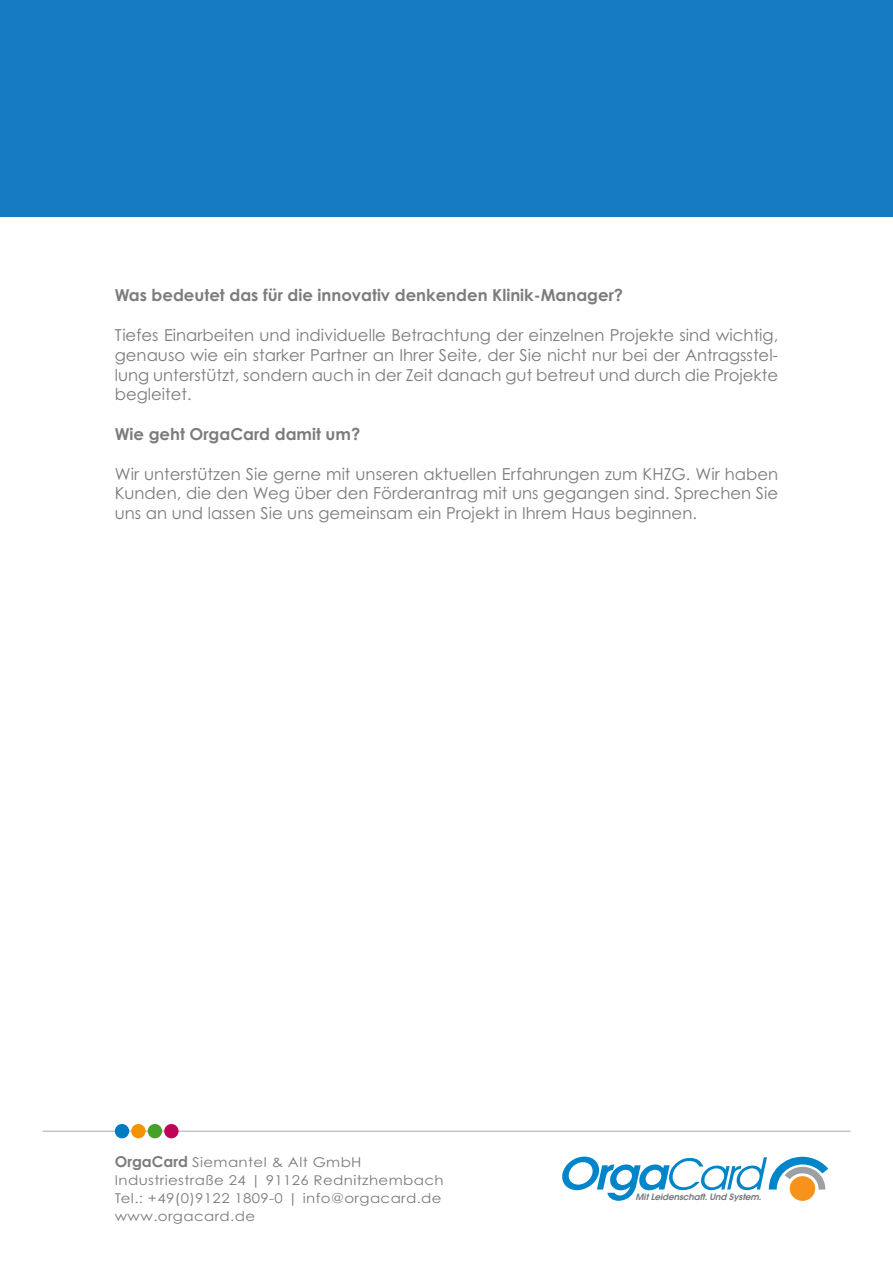
<style>
.page{position:relative;width:893px;height:1263px;background:#fff}
.page>*{position:absolute;margin:0;border:0;box-sizing:border-box;transform-origin:0 0}
.t1{font:16.5px/19.8px "Century Gothic Pro";color:#7b7c7e;text-align:justify}
.t2{font:700 16.5px "Century Gothic Pro";color:#7b7c7e}
.t3{font:13.5px/18px "Century Gothic Pro";letter-spacing:.025em;color:#7b7c7e;scale:1.11 1}
.t4{font:italic 600 8.7px "Avant Garde LT";color:#76787b}
.s1{font-weight:700;font-size:15px}
</style>
<div class="page">
<svg style="left:562px;top:1156px;width:266px;height:45px"></svg>
<hr style="left:43px;top:1131px;width:807px;height:1px;background:#a7a8aa">
<div style="left:115px;top:1124px;width:14px;height:14px;background:#007dc0;border-radius:50%"></div>
<div style="left:131px;top:1124px;width:15px;height:14px;background:#f29400;border-radius:50%"></div>
<div style="left:164px;top:1124px;width:15px;height:14px;background:#c10456;border-radius:50%"></div>
<div style="left:148px;top:1124px;width:14px;height:14px;background:#46a12a;border-radius:50%"></div>
<div style="left:0;top:0;width:893px;height:217px;background:#167bc0"></div>
<p class="t2" style="left:115px;top:285px;width:510px">Was bedeutet das für die innovativ denkenden Klinik-Manager?</p>
<p class="t1" style="left:115px;top:325px;width:665px">Tiefes Einarbeiten und individuelle Betrachtung der einzelnen Projekte sind wichtig, genauso wie ein starker Partner an Ihrer Seite, der Sie nicht nur bei der Antragsstel&shy;lung unterstützt, sondern auch in der Zeit danach gut betreut und durch die Projekte begleitet.</p>
<p class="t2" style="left:115px;top:424px;width:247px">Wie geht OrgaCard damit um?</p>
<p class="t1" style="left:115px;top:463px;width:665px">Wir unterstützen Sie gerne mit unseren aktuellen Erfahrungen zum KHZG. Wir haben Kunden, die den Weg über den Förderantrag mit uns gegangen sind. Sprechen Sie uns an und lassen Sie uns gemeinsam ein Projekt in Ihrem Haus beginnen.</p>
<p class="t3" style="left:115px;top:1152px;width:298px"><span class="s1">OrgaCard</span> Siemantel &amp; Alt GmbH Industriestraße 24 | 91126 Rednitzhembach Tel.: +49(0)9122 1809-0 | info@orgacard.de www.orgacard.de</p>
<p class="t4" style="left:636px;top:1191px;width:130px">MitLeidenschaft.Und System.</p>
</div>
